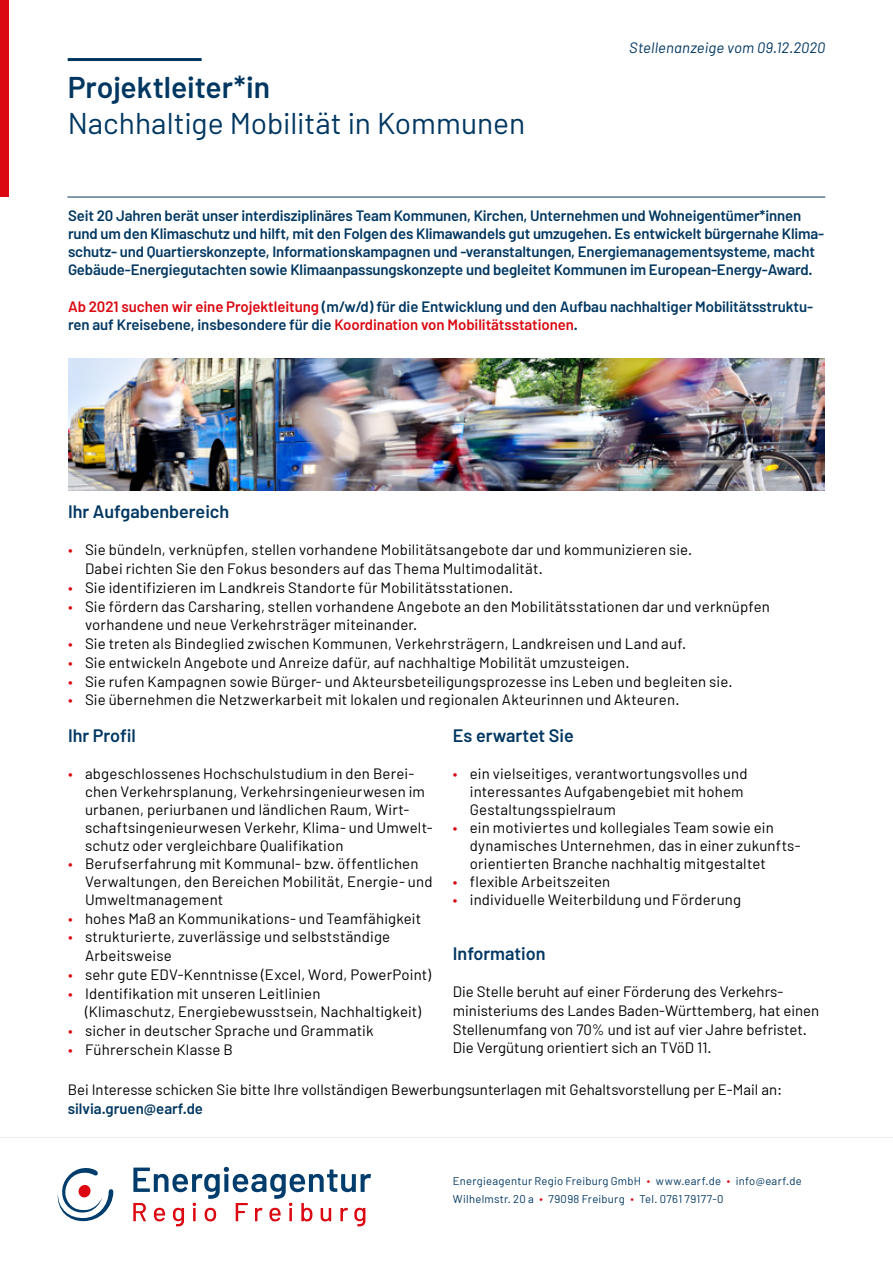
<style>
.page{position:relative;width:893px;height:1263px;background:#fff}
.page>*{position:absolute;margin:0;border:0;box-sizing:border-box;transform-origin:0 0}
.t1{font:30px/36px "Barlow";color:#003761}
.Ü2{font:600 18px "Barlow";color:#003761}
.fließtext{font:15px/18px "Barlow";letter-spacing:.01em;color:#000}
.einleitung{font:600 15px/18px "Barlow";letter-spacing:-.01em;color:#003761}
.t2{font:italic 15px "Barlow";letter-spacing:.01em;color:#003761}
.Ü2-2{font:600 15px "Barlow";color:#003761}
.t3{font:11.25px/18px "Barlow";letter-spacing:.025em;color:#003761}
.s1{font-weight:600}
.s2{color:#db0812}
</style>
<div class="page">
<img style="left:68px;top:358px;width:757px;height:132px">
<svg style="left:133px;top:1167px;width:238px;height:59px"></svg>
<svg style="left:58px;top:1168px;width:56px;height:53px"></svg>
<hr style="left:68px;top:58px;width:134px;height:3px;background:#003761">
<hr style="left:0;top:1137px;width:893px;height:1px;background:#ededed">
<hr style="left:67px;top:197px;width:758px;height:1px;background:#003761">
<div style="left:0;top:0;width:9px;height:197px;background:#db0812"></div>
<p class="t1" style="left:68px;top:68px;width:459px"><span class="s1">Projektleiter*in<br></span>Nachhaltige Mobilität in Kommunen</p>
<p class="t2" style="left:629px;top:39px;width:198px">Stellenanzeige vom 09.12.2020</p>
<p class="einleitung" style="left:68px;top:206px;width:758px">Seit 20 Jahren berät unser interdisziplinäres Team Kommunen, Kirchen, Unternehmen und Wohneigentümer*innen rund um den Klimaschutz und hilft, mit den Folgen des Klimawandels gut umzugehen. Es entwickelt bürgernahe Klima&shy;schutz- und Quartierskonzepte, Informationskampagnen und -veranstaltungen, Energiemanagementsysteme, macht Gebäude-Energiegutachten sowie Klimaanpassungskonzepte und begleitet Kommunen im European-Energy-Award.</p>
<p class="einleitung" style="left:68px;top:297px;width:747px;line-height:18.8px"><span class="s2">Ab 2021 suchen wir eine Projektleitung</span> (m/w/d) für die Entwicklung und den Aufbau nachhaltiger Mobilitätsstruktu&shy;ren auf Kreisebene, insbesondere für die <span class="s2">Koordination von Mobilitätsstationen</span>.</p>
<p class="Ü2" style="left:68px;top:500px;width:163px">Ihr Aufgabenbereich</p>
<p class="fließtext" style="left:85px;top:540px;width:609px;line-height:18.8px;text-indent:-17px"><span class="s2">•</span> Sie bündeln, verknüpfen, stellen vorhandene Mobilitätsangebote dar und kommunizieren sie.<br>Dabei richten Sie den Fokus besonders auf das Thema Multimodalität.</p>
<p class="fließtext" style="left:68px;top:578px;width:447px"><span class="s2">•</span> Sie identifizieren im Landkreis Standorte für Mobilitätsstationen.</p>
<p class="fließtext" style="left:85px;top:596px;width:686px;line-height:18.8px;text-indent:-17px"><span class="s2">•</span> Sie fördern das Carsharing, stellen vorhandene Angebote an den Mobilitätsstationen dar und verknüpfen vorhandene und neue Verkehrsträger miteinander.</p>
<p class="fließtext" style="left:68px;top:634px;width:620px"><span class="s2">•</span> Sie treten als Bindeglied zwischen Kommunen, Verkehrsträgern, Landkreisen und Land auf.</p>
<p class="fließtext" style="left:68px;top:653px;width:563px"><span class="s2">•</span> Sie entwickeln Angebote und Anreize dafür, auf nachhaltige Mobilität umzusteigen.</p>
<p class="fließtext" style="left:68px;top:672px;width:666px"><span class="s2">•</span> Sie rufen Kampagnen sowie Bürger- und Akteursbeteiligungsprozesse ins Leben und begleiten sie.</p>
<p class="fließtext" style="left:68px;top:691px;width:613px"><span class="s2">•</span> Sie übernehmen die Netzwerkarbeit mit lokalen und regionalen Akteurinnen und Akteuren.</p>
<p class="Ü2" style="left:68px;top:724px;width:69px">Ihr Profil</p>
<p class="fließtext" style="left:85px;top:764px;width:349px;text-indent:-17px"><span class="s2">•</span> abgeschlossenes Hochschulstudium in den Berei&shy;chen Verkehrsplanung, Verkehrsingenieurwesen im urbanen, periurbanen und ländlichen Raum, Wirt&shy;schaftsingenieurwesen Verkehr, Klima- und Umwelt&shy;schutz oder vergleichbare Qualifikation</p>
<p class="fließtext" style="left:85px;top:854px;width:349px;text-indent:-17px"><span class="s2">•</span> Berufserfahrung mit Kommunal- bzw. öffentlichen<br>Verwaltungen, den Bereichen Mobilität, Energie- und<br>Umweltmanagement</p>
<p class="fließtext" style="left:68px;top:909px;width:355px"><span class="s2">•</span> hohes Maß an Kommunikations- und Teamfähigkeit</p>
<p class="fließtext" style="left:85px;top:927px;width:307px;line-height:18.8px;text-indent:-17px"><span class="s2">•</span> strukturierte, zuverlässige und selbstständige<br>Arbeitsweise</p>
<p class="fließtext" style="left:68px;top:965px;width:365px"><span class="s2">•</span> sehr gute EDV-Kenntnisse (Excel, Word, PowerPoint)</p>
<p class="fließtext" style="left:85px;top:983px;width:338px;line-height:18.8px;text-indent:-17px"><span class="s2">•</span> Identifikation mit unseren Leitlinien<br>(Klimaschutz, Energiebewusstsein, Nachhaltigkeit)</p>
<p class="fließtext" style="left:68px;top:1021px;width:307px"><span class="s2">•</span> sicher in deutscher Sprache und Grammatik</p>
<p class="fließtext" style="left:68px;top:1040px;width:166px"><span class="s2">•</span> Führerschein Klasse B</p>
<p class="fließtext" style="left:68px;top:1080px;width:716px">Bei Interesse schicken Sie bitte Ihre vollständigen Bewerbungsunterlagen mit Gehaltsvorstellung per E-Mail an:</p>
<p class="Ü2-2" style="left:68px;top:1099px;width:137px">silvia.gruen@earf.de</p>
<p class="Ü2" style="left:453px;top:724px;width:123px">Es erwartet Sie</p>
<p class="fließtext" style="left:470px;top:764px;width:279px;text-indent:-17px"><span class="s2">•</span> ein vielseitiges, verantwortungsvolles und interessantes Aufgabengebiet mit hohem<br>Gestaltungsspielraum</p>
<p class="fließtext" style="left:470px;top:818px;width:332px;text-indent:-17px"><span class="s2">•</span> ein motiviertes und kollegiales Team sowie ein dynamisches Unternehmen, das in einer zukunfts&shy;orientierten Branche nachhaltig mitgestaltet</p>
<p class="fließtext" style="left:453px;top:872px;width:159px"><span class="s2">•</span> flexible Arbeitszeiten</p>
<p class="fließtext" style="left:453px;top:890px;width:290px"><span class="s2">•</span> individuelle Weiterbildung und Förderung</p>
<p class="Ü2" style="left:453px;top:942px;width:94px">Information</p>
<p class="fließtext" style="left:453px;top:982px;width:368px;line-height:18.8px">Die Stelle beruht auf einer Förderung des Verkehrs&shy;ministeriums des Landes Baden-Württemberg, hat einen Stellenumfang von 70% und ist auf vier Jahre befristet.<br>Die Vergütung orientiert sich an TVöD 11.</p>
<p class="t3" style="left:453px;top:1171px;width:350px">Energieagentur Regio Freiburg GmbH <span class="s2">∙</span> www.earf.de <span class="s2">∙</span> info@earf.de<br>Wilhelmstr. 20 a <span class="s2">∙</span> 79098 Freiburg <span class="s2">∙</span> Tel. 0761 79177-0</p>
</div>
